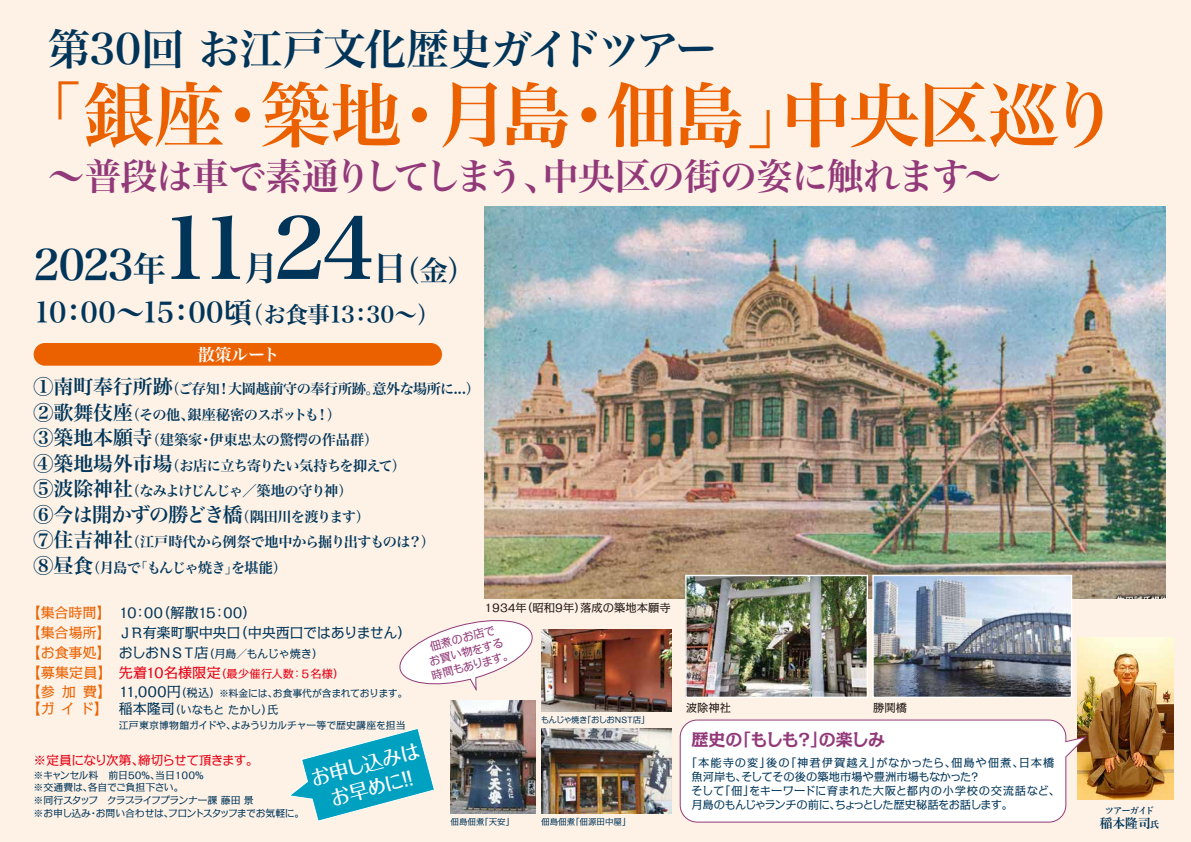
<style>
.page{position:relative;width:1191px;height:842px;background:#fef2e7}
.page>*{position:absolute;margin:0;border:0;box-sizing:border-box;transform-origin:0 0}
.t1{font:85px "Hira Min Std W6";color:#003559}
.t2{font:70.9px "Hira Min Pro W6";letter-spacing:-.03em;color:#eb6100}
.t3{font:42.5px "Hira Min Std W6";letter-spacing:-.03em;color:#003559}
.t4{font:36.9px "Hira Min Pro W6";letter-spacing:-.04em;color:#923979}
.t5{font:34px "Hira Min Std W6";color:#003559}
.t6{font:28.3px/42.2px "Hira Min Std W6";letter-spacing:.005em;color:#003559}
.t7{font:19.8px "Hira Min Std W6";letter-spacing:-.045em;color:#003559}
.t8{font:500 19.5px/24.8px "Folk Pro";color:#fff;text-align:center}
.t9{font:700 17px "Kakumin Pro";letter-spacing:-.05em;color:#923979}
.t10{font:17px "Hira Min Std W6";letter-spacing:-.02em;color:#fff}
.t11{font:14.2px/25.5px "Hira Min Std W6";letter-spacing:-.045em;color:#003559}
.t12{font:14.2px/19.8px "Kakumin Pro";color:#eb6100}
.t13{font:14.2px/19.8px "Kakumin Pro";letter-spacing:-.025em;color:#003559}
.t14{font:12.8px "Kakumin Pro";letter-spacing:-.06em;color:#e60012}
.t15{font:12.8px "Shuei Min Pr 6 B";color:#003559}
.t16{font:11.3px/14.2px "Kakumin Pro";letter-spacing:-.005em;color:#003559}
.t17{font:11.3px "Kakumin Pro";color:#221815}
.t18{font:11.3px/14.2px "Kakumin Pro";color:#923979;text-align:center}
.t19{font:9.9px/12.8px "Kakumin Pro";letter-spacing:-.03em;color:#003559}
.t20{font:9.9px "Kakumin Pro";letter-spacing:-.01em;color:#003559}
.t21{font:9.2px "Shuei Min Pr 6 B";letter-spacing:-.115em;color:#003559}
.t22{font:8.5px "Kakumin Pro";letter-spacing:-.1em;color:#003559}
.t23{font:8.5px "Kakumin Pro";color:#003559}
.t24{font:8.5px "Kakumin Pro";letter-spacing:-.035em;color:#003559}
.s1{font-size:34px}
.s2{font-size:22.7px}
.s3{font-size:19.8px}
.s4{font-size:14.2px}
.s5{color:#eb6100}
.s6{color:#003559}
.s7{font-size:11.3px;color:#003559}
.s8{color:#e60012}
.s9{font-size:11.3px;color:#e60012}
.s10{font-size:14.2px;color:#eb6100}
.s11{font-size:11.3px}
.s12{font-size:9.2px}
</style>
<div class="page">
<img style="left:484px;top:207px;width:681px;height:391px">
<img style="left:874px;top:577px;width:196px;height:119px">
<div style="left:872px;top:575px;width:200px;height:123px;border:1px solid #fff"></div>
<img style="left:687px;top:577px;width:179px;height:119px">
<div style="left:685px;top:575px;width:183px;height:123px;border:1px solid #fff"></div>
<img style="left:1077px;top:638px;width:96px;height:161px">
<div style="left:34px;top:343px;width:408px;height:23px;background:#eb6100;border-radius:11px"></div>
<svg style="left:679px;top:719px;width:407px;height:104px;background:#fbf8f7"></svg>
<svg style="left:289px;top:728px;width:146px;height:94px"></svg>
<img style="left:541px;top:629px;width:130px;height:82px">
<img style="left:541px;top:728px;width:130px;height:86px">
<img style="left:450px;top:700px;width:85px;height:114px">
<svg style="left:399px;top:620px;width:134px;height:70px"></svg>
<h3 class="t3" style="left:48px;top:18px;width:671px">第30回 お江戸文化歴史ガイドツアー</h3>
<h2 class="t2" style="left:12px;top:53px;width:1108px">「銀座・築地・月島・佃島」中央区巡り</h2>
<h3 class="t4" style="left:48px;top:143px;width:955px">～普段は車で素通りしてしまう、中央区の街の姿に触れます～</h3>
<h1 class="t1" style="left:159px;top:187px;width:218px">11 24</h1>
<h3 class="t3" style="left:34px;top:234px;width:134px">2023<span class="s1">年</span></h3>
<h3 class="t5" style="left:244px;top:243px;width:36px">月</h3>
<h3 class="t6" style="left:34px;top:249px;width:443px;text-indent:339px"><span class="s1">日</span>（金）<br>10：00～15：00頃<span class="s2">（お食事13：30～）</span></h3>
<p class="t10" style="left:198px;top:343px;width:83px">散策ルート</p>
<p class="t11" style="left:34px;top:376px;width:448px"><span class="s3">①南町奉行所跡</span>（ご存知！大岡越前守の奉行所跡。意外な場所に...）<br><span class="s3">②歌舞伎座</span>（その他、銀座秘密のスポットも！）<br><span class="s3">③築地本願寺</span>（建築家・伊東忠太の驚愕の作品群）<br><span class="s3">④築地場外市場</span>（お店に立ち寄りたい気持ちを抑えて）<br><span class="s3">⑤波除神社</span>（なみよけじんじゃ／築地の守り神）</p>
<h3 class="t7" style="left:34px;top:500px;width:338px">⑥今は開かずの勝どき橋<span class="s4">（隅田川を渡ります）</span></h3>
<p class="t11" style="left:34px;top:529px;width:403px"><span class="s3">⑦住吉神社</span>（江戸時代から例祭で地中から掘り出すものは？）<br><span class="s3">⑧昼食</span>（月島で「もんじゃ焼き」を堪能）</p>
<p class="t13" style="left:27px;top:601px;width:387px"><span class="s5">【集合時間】</span> 10：00（解散15：00）<br><span class="s5">【集合場所】　</span>ＪＲ有楽町駅中央口（中央西口ではありません）</p>
<p class="t12" style="left:27px;top:641px;width:319px">【お食事処】 <span class="s6">おしおＮＳＴ店</span><span class="s7">（月島／もんじゃ焼き）<br></span>【募集定員】 <span class="s8">先着10名様限定</span><span class="s9">（最少催行人数：５名様）</span></p>
<p class="t19" style="left:27px;top:686px;width:383px"><span class="s10">【参加費】</span> <span class="s4">11,000円</span><span class="s11">（税込）</span>※料金には、お食事代が含まれております。</p>
<p class="t16" style="left:27px;top:702px;width:253px"><span class="s10">【ガイド】</span> <span class="s4">稲本隆司</span>（いなもと たかし）氏</p>
<p class="t20" style="left:119px;top:717px;width:288px">江戸東京博物館ガイドや、よみうりカルチャー等で歴史講座を担当</p>
<p class="t14" style="left:34px;top:750px;width:227px">※定員になり次第、締切らせて頂きます。</p>
<p class="t19" style="left:34px;top:767px;width:272px">※キャンセル料　前日50％、当日100%<br>※交通費は、各自でご負担下さい。<br>※同行スタッフ　クラブライフプランナー課 藤田 景<br>※お申し込み・お問い合わせは、フロントスタッフまでお気軽に。</p>
<h3 class="t8" style="left:307px;top:764px;width:114px;rotate:-15deg">お申し込みはお早めに！！</h3>
<p class="t17" style="left:484px;top:599px;width:188px">1934年（昭和9年）落成の築地本願寺</p>
<p class="t18" style="left:422px;top:640px;width:86px;rotate:-15deg">佃煮のお店で<br>お買い物をする時間もあります。</p>
<p class="t22" style="left:541px;top:713px;width:110px">もんじゃ焼き「おしおＮＳＴ店」</p>
<p class="t24" style="left:450px;top:815px;width:65px">佃島佃煮「天安」</p>
<p class="t23" style="left:541px;top:815px;width:91px">佃島佃煮「佃源田中屋」</p>
<p class="t17" style="left:686px;top:698px;width:47px">波除神社</p>
<p class="t17" style="left:873px;top:698px;width:36px">勝鬨橋</p>
<p class="t9" style="left:691px;top:726px;width:195px">歴史の「もしも？」の楽しみ</p>
<p class="t16" style="left:691px;top:754px;width:370px;text-indent:-5px">「本能寺の変」後の「神君伊賀越え」がなかったら、佃島や佃煮、日本橋魚河岸も、そしてその後の築地市場や豊洲市場もなかった？<br>そして「佃」をキーワードに育まれた大阪と都内の小学校の交流話など、月島のもんじゃランチの前に、ちょっとした歴史秘話をお話します。</p>
<p class="t21" style="left:1104px;top:805px;width:51px">ツアーガイド</p>
<p class="t15" style="left:1099px;top:816px;width:61px">稲本隆司<span class="s12">氏</span></p>
</div>
